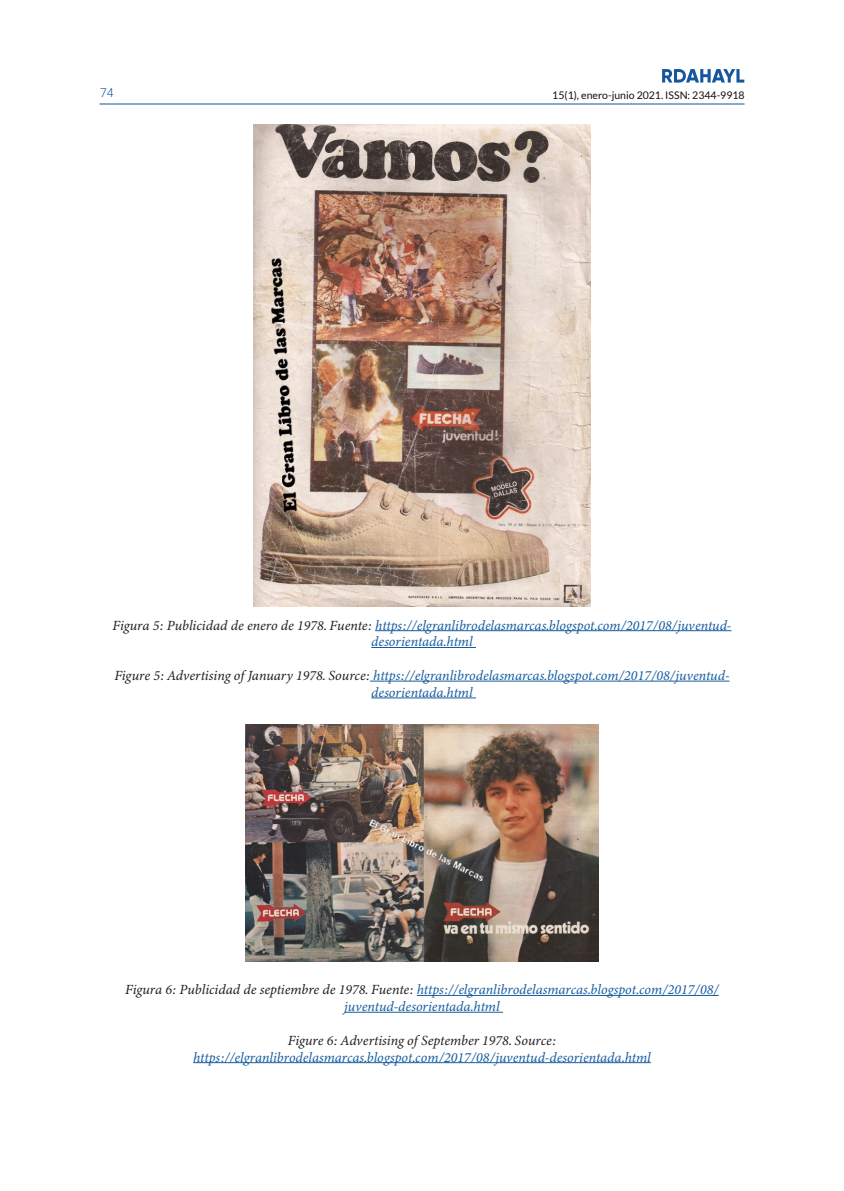
<style>
.page{position:relative;width:844px;height:1191px;background:#fff}
.page>*{position:absolute;margin:0;border:0;box-sizing:border-box;transform-origin:0 0}
.Texto_figuras_y_tabl{font:italic 14px/16.8px "Minion Variable Concept";color:#175d9e;text-align:center}
.Texto_figuras_y_tabl-2{font:italic 14px "Minion Variable Concept";color:#231f20}
.t1{font:300 12.25px "Roboto";color:#14579f}
.t2{font:10.5px "Lato";color:#190b0c}
.s1{color:#231f20}
</style>
<div class="page">
<hr style="left:99px;top:104px;width:645px;height:1px;background:#14579f">
<svg style="left:662px;top:69px;width:82px;height:14px"></svg>
<hr style="left:375px;top:630px;width:356px;height:1px;background:#175d9e">
<hr style="left:371px;top:647px;width:105px;height:1px;background:#175d9e">
<hr style="left:370px;top:680px;width:359px;height:1px;background:#175d9e">
<hr style="left:371px;top:697px;width:105px;height:1px;background:#175d9e">
<hr style="left:417px;top:995px;width:301px;height:1px;background:#175d9e">
<hr style="left:344px;top:1011px;width:159px;height:1px;background:#175d9e">
<hr style="left:193px;top:1062px;width:457px;height:1px;background:#175d9e">
<img style="left:253px;top:124px;width:337px;height:482px">
<img style="left:245px;top:724px;width:353px;height:237px">
<p class="t1" style="left:100px;top:84px;width:15px">74</p>
<p class="t2" style="left:552px;top:89px;width:194px">15(1), enero-junio 2021. ISSN: 2344-9918</p>
<p class="Texto_figuras_y_tabl" style="left:112px;top:616px;width:620px"><span class="s1">Figura 5: Publicidad de enero de 1978. Fuente:</span> https://elgranlibrodelasmarcas.blogspot.com/2017/08/juventud&shy;desorientada.html</p>
<p class="Texto_figuras_y_tabl" style="left:114px;top:667px;width:616px"><span class="s1">Figure 5: Advertising of January 1978. Source:</span> https://elgranlibrodelasmarcas.blogspot.com/2017/08/juventud&shy;desorientada.html</p>
<p class="Texto_figuras_y_tabl" style="left:125px;top:981px;width:595px"><span class="s1">Figura 6: Publicidad de septiembre de 1978. Fuente:</span> https://elgranlibrodelasmarcas.blogspot.com/2017/08/ juventud-desorientada.html</p>
<p class="Texto_figuras_y_tabl-2" style="left:288px;top:1030px;width:270px">Figure 6: Advertising of September 1978. Source:</p>
<p class="Texto_figuras_y_tabl" style="left:193px;top:1048px;width:459px">https://elgranlibrodelasmarcas.blogspot.com/2017/08/juventud-desorientada.html</p>
</div>
